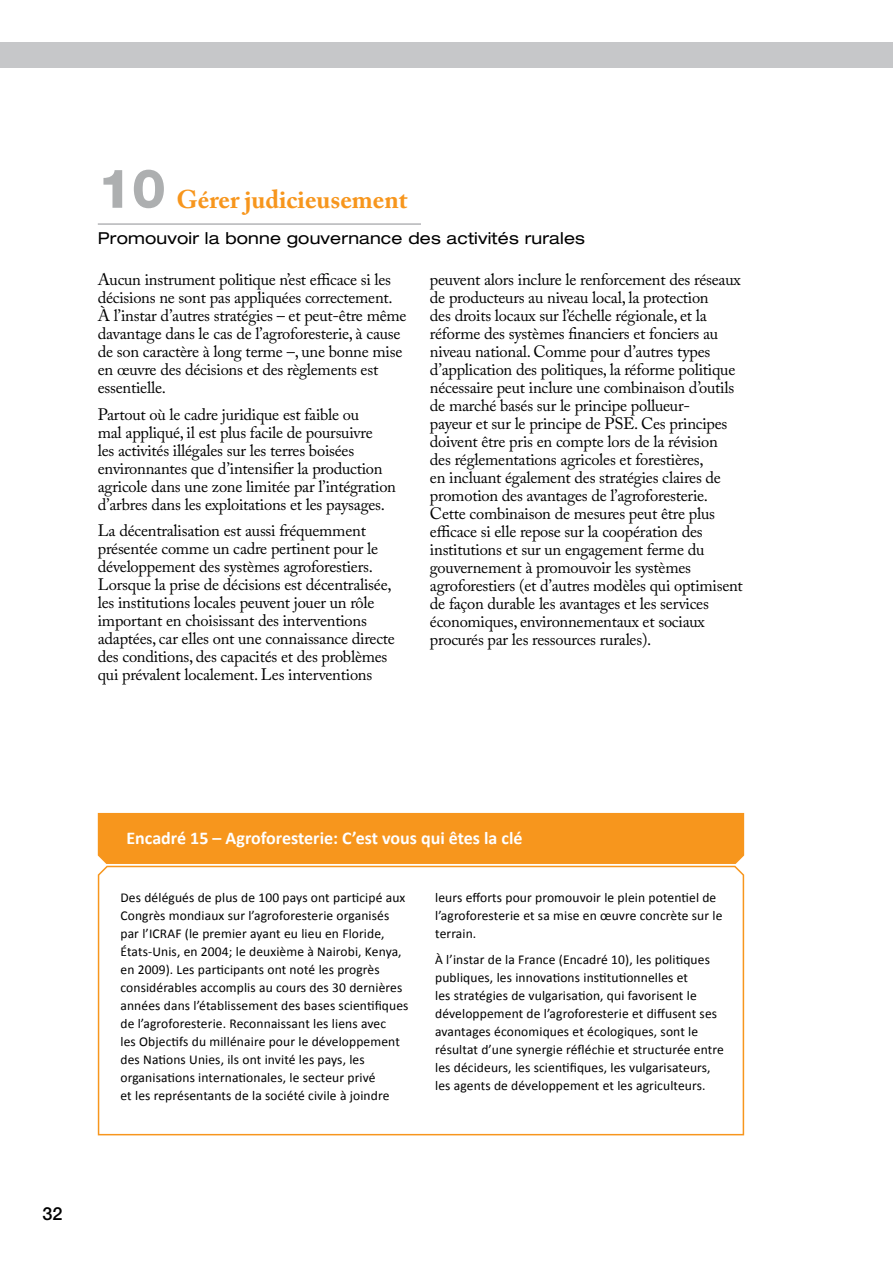
<style>
.page{position:relative;width:893px;height:1263px;background:#fff}
.page>*{position:absolute;margin:0;border:0;box-sizing:border-box;transform-origin:0 0}
.t1{font:700 25.5px "Adobe Caslon Pro";color:#f7961d}
.t2{font:700 18px "Calibri";color:#fff}
.t3{font:500 18px "Helvetica Neue LT Std";color:#000}
.t4{font:16.5px/18px "Adobe Caslon Pro";letter-spacing:-.015em;color:#000}
.t5{font:expanded 16.5px "Helvetica Neue LT Std";letter-spacing:.01em;color:#000}
.t6{font:13.5px/18px "Calibri";letter-spacing:.01em;color:#000}
.s1{font-family:"Helvetica Neue LT Std";font-weight:800;font-size:54px;color:#8a8d8f}
</style>
<div class="page">
<div style="left:0;top:43px;width:893px;height:25px;background:#c6c7c9"></div>
<hr style="left:98px;top:223px;width:323px;height:2px;background:#939498">
<div style="left:98px;top:813px;width:646px;height:51px;background:#f7961d"></div>
<svg style="left:97px;top:865px;width:648px;height:271px"></svg>
<h1 class="t1" style="left:98px;top:184px;width:311px"><span class="s1">10</span> Gérer judicieusement</h1>
<p class="t5" style="left:98px;top:228px;width:489px">Promouvoir la bonne gouvernance des activités rurales</p>
<p class="t4" style="left:98px;top:271px;width:310px">Aucun instrument politique n’est efficace si les décisions ne sont pas appliquées correctement.<br>À l’instar d’autres stratégies – et peut-être même davantage dans le cas de l’agroforesterie, à cause de son caractère à long terme –, une bonne mise en œuvre des décisions et des règlements est essentielle.</p>
<p class="t4" style="left:98px;top:405px;width:300px">Partout où le cadre juridique est faible ou<br>mal appliqué, il est plus facile de poursuivre<br>les activités illégales sur les terres boisées environnantes que d’intensifier la production agricole dans une zone limitée par l’intégration d’arbres dans les exploitations et les paysages.</p>
<p class="t4" style="left:98px;top:522px;width:299px">La décentralisation est aussi fréquemment présentée comme un cadre pertinent pour le développement des systèmes agroforestiers.<br>Lorsque la prise de décisions est décentralisée, les institutions locales peuvent jouer un rôle important en choisissant des interventions adaptées, car elles ont une connaissance directe des conditions, des capacités et des problèmes qui prévalent localement. Les interventions</p>
<p class="t4" style="left:430px;top:271px;width:314px">peuvent alors inclure le renforcement des réseaux de producteurs au niveau local, la protection<br>des droits locaux sur l’échelle régionale, et la réforme des systèmes financiers et fonciers au niveau national. Comme pour d’autres types d’application des politiques, la réforme politique nécessaire peut inclure une combinaison d’outils de marché basés sur le principe pollueur-<br>payeur et sur le principe de PSE. Ces principes doivent être pris en compte lors de la révision des réglementations agricoles et forestières,<br>en incluant également des stratégies claires de promotion des avantages de l’agroforesterie.<br>Cette combinaison de mesures peut être plus efficace si elle repose sur la coopération des institutions et sur un engagement ferme du gouvernement à promouvoir les systèmes agroforestiers (et d’autres modèles qui optimisent de façon durable les avantages et les services économiques, environnementaux et sociaux procurés par les ressources rurales).</p>
<p class="t3" style="left:43px;top:1202px;width:21px">32</p>
<p class="t2" style="left:126px;top:827px;width:397px">Encadré 15 – Agroforesterie: C’est vous qui êtes la clé</p>
<p class="t6" style="left:120px;top:888px;width:290px">Des délégués de plus de 100 pays ont participé aux Congrès mondiaux sur l’agroforesterie organisés par l’ICRAF (le premier ayant eu lieu en Floride, États-Unis, en 2004; le deuxième à Nairobi, Kenya, en 2009). Les participants ont noté les progrès considérables accomplis au cours des 30 dernières années dans l’établissement des bases scientifiques de l’agroforesterie. Reconnaissant les liens avec<br>les Objectifs du millénaire pour le développement des Nations Unies, ils ont invité les pays, les organisations internationales, le secteur privé<br>et les représentants de la société civile à joindre</p>
<p class="t6" style="left:435px;top:888px;width:289px">leurs efforts pour promouvoir le plein potentiel de l’agroforesterie et sa mise en œuvre concrète sur le terrain.</p>
<p class="t6" style="left:435px;top:951px;width:290px">À l’instar de la France (Encadré 10), les politiques publiques, les innovations institutionnelles et<br>les stratégies de vulgarisation, qui favorisent le développement de l’agroforesterie et diffusent ses avantages économiques et écologiques, sont le résultat d’une synergie réfléchie et structurée entre les décideurs, les scientifiques, les vulgarisateurs, les agents de développement et les agriculteurs.</p>
</div>
